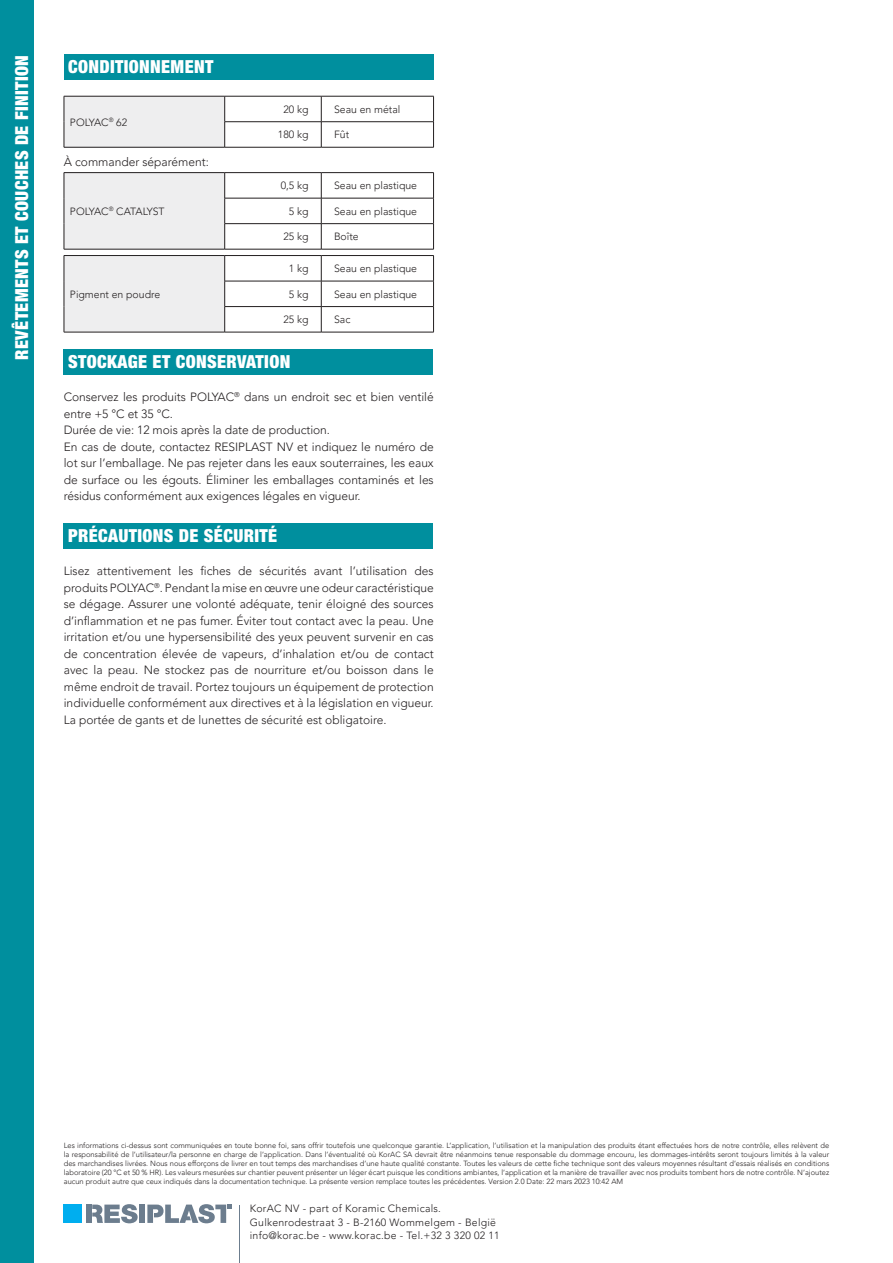
<style>
.page{position:relative;width:893px;height:1263px;background:#fff}
.page>*{position:absolute;margin:0;border:0;box-sizing:border-box;transform-origin:0 0}
.BODY_TEXT{font:900 condensed 18px "Helvetica Neue LT Std";letter-spacing:.02em;color:#fff}
.BODY_TEXT-2{font:300 12px/16.5px "Avenir LT Pro";letter-spacing:-.005em;color:#231f20;text-align:justify}
.t1{font:300 10.5px "Avenir LT Pro";color:#231f20}
.t2{font:300 10.5px/13.5px "Avenir LT Pro";letter-spacing:.025em;color:#231f20}
.Body_7{font:300 7.5px/9px "Avenir LT Pro";color:#231f20;text-align:justify}
</style>
<div class="page">
<div style="left:0;top:0;width:34px;height:1263px;background:#008f9e"></div>
<hr style="left:240px;top:1205px;width:1px;height:58px;background:#6c7d8e">
<div style="left:139px;top:1204px;width:6px;height:19px;background:#6c7d8e"></div>
<div style="left:86px;top:1204px;width:5px;height:19px;background:#6c7d8e"></div>
<svg style="left:92px;top:1204px;width:46px;height:19px"></svg>
<svg style="left:147px;top:1204px;width:84px;height:19px"></svg>
<div style="left:64px;top:1204px;width:18px;height:19px;background:#00aeef"></div>
<div style="left:64px;top:54px;width:369px;height:26px;background:#008f9e"></div>
<div style="left:64px;top:96px;width:161px;height:51px;background:#eeeeef"></div>
<hr style="left:64px;top:96px;width:161px;height:1px;background:#231f20">
<hr style="left:225px;top:96px;width:96px;height:1px;background:#231f20">
<svg style="left:64px;top:96px;width:1px;height:51px"></svg>
<hr style="left:225px;top:121px;width:96px;height:1px;background:#231f20">
<svg style="left:224px;top:96px;width:1px;height:51px"></svg>
<hr style="left:64px;top:147px;width:161px;height:1px;background:#231f20">
<hr style="left:225px;top:147px;width:96px;height:1px;background:#231f20">
<hr style="left:321px;top:96px;width:113px;height:1px;background:#231f20">
<hr style="left:321px;top:121px;width:113px;height:1px;background:#231f20">
<svg style="left:321px;top:96px;width:1px;height:51px"></svg>
<svg style="left:433px;top:96px;width:1px;height:51px"></svg>
<hr style="left:321px;top:147px;width:113px;height:1px;background:#231f20">
<div style="left:64px;top:173px;width:161px;height:76px;background:#eeeeef"></div>
<hr style="left:64px;top:172px;width:161px;height:1px;background:#231f20">
<svg style="left:64px;top:173px;width:1px;height:76px"></svg>
<hr style="left:64px;top:249px;width:161px;height:1px;background:#231f20">
<hr style="left:225px;top:172px;width:96px;height:1px;background:#231f20">
<hr style="left:321px;top:172px;width:113px;height:1px;background:#231f20">
<hr style="left:225px;top:198px;width:96px;height:1px;background:#231f20">
<hr style="left:321px;top:198px;width:113px;height:1px;background:#231f20">
<hr style="left:225px;top:223px;width:96px;height:1px;background:#231f20">
<svg style="left:224px;top:173px;width:1px;height:76px"></svg>
<hr style="left:321px;top:223px;width:113px;height:1px;background:#231f20">
<svg style="left:321px;top:173px;width:1px;height:76px"></svg>
<svg style="left:433px;top:173px;width:1px;height:76px"></svg>
<hr style="left:225px;top:249px;width:96px;height:1px;background:#231f20">
<hr style="left:321px;top:249px;width:113px;height:1px;background:#231f20">
<div style="left:64px;top:256px;width:161px;height:76px;background:#eeeeef"></div>
<hr style="left:64px;top:255px;width:161px;height:1px;background:#231f20">
<svg style="left:64px;top:256px;width:1px;height:76px"></svg>
<hr style="left:64px;top:332px;width:161px;height:1px;background:#231f20">
<hr style="left:225px;top:255px;width:96px;height:1px;background:#231f20">
<hr style="left:321px;top:255px;width:113px;height:1px;background:#231f20">
<hr style="left:225px;top:281px;width:96px;height:1px;background:#231f20">
<hr style="left:321px;top:281px;width:113px;height:1px;background:#231f20">
<hr style="left:225px;top:306px;width:96px;height:1px;background:#231f20">
<svg style="left:224px;top:256px;width:1px;height:76px"></svg>
<hr style="left:321px;top:306px;width:113px;height:1px;background:#231f20">
<svg style="left:321px;top:256px;width:1px;height:76px"></svg>
<svg style="left:433px;top:256px;width:1px;height:76px"></svg>
<hr style="left:225px;top:332px;width:96px;height:1px;background:#231f20">
<hr style="left:321px;top:332px;width:113px;height:1px;background:#231f20">
<div style="left:64px;top:349px;width:369px;height:25px;background:#008f9e"></div>
<div style="left:64px;top:523px;width:369px;height:25px;background:#008f9e"></div>
<h1 class="BODY_TEXT" style="left:11px;top:360px;width:306px;rotate:-90deg">REVÊTEMENTS ET COUCHES DE FINITION</h1>
<p class="BODY_TEXT" style="left:68px;top:56px;width:147px">CONDITIONNEMENT</p>
<p class="t1" style="left:70px;top:116px;width:59px">POLYAC<sup>®</sup> 62</p>
<p class="BODY_TEXT-2" style="left:64px;top:154px;width:147px">À commander séparément:</p>
<p class="t1" style="left:70px;top:205px;width:96px">POLYAC<sup>®</sup> CATALYST</p>
<p class="t1" style="left:283px;top:103px;width:27px">20 kg</p>
<p class="t1" style="left:334px;top:103px;width:68px">Seau en métal</p>
<p class="t1" style="left:278px;top:129px;width:32px">180 kg</p>
<p class="t1" style="left:334px;top:129px;width:17px">Fût</p>
<p class="t1" style="left:281px;top:179px;width:29px">0,5 kg</p>
<p class="t1" style="left:334px;top:179px;width:85px">Seau en plastique</p>
<p class="t1" style="left:289px;top:205px;width:21px">5 kg</p>
<p class="t1" style="left:334px;top:205px;width:85px">Seau en plastique</p>
<p class="t1" style="left:283px;top:231px;width:27px">25 kg</p>
<p class="t1" style="left:334px;top:231px;width:26px">Boîte</p>
<p class="t1" style="left:289px;top:262px;width:21px">1 kg</p>
<p class="t1" style="left:334px;top:262px;width:85px">Seau en plastique</p>
<p class="t1" style="left:289px;top:288px;width:21px">5 kg</p>
<p class="t1" style="left:334px;top:288px;width:85px">Seau en plastique</p>
<p class="t1" style="left:283px;top:313px;width:27px">25 kg</p>
<p class="t1" style="left:334px;top:313px;width:18px">Sac</p>
<p class="BODY_TEXT" style="left:68px;top:350px;width:224px">STOCKAGE ET CONSERVATION</p>
<p class="BODY_TEXT-2" style="left:64px;top:389px;width:371px">Conservez les produits POLYAC<sup>®</sup> dans un endroit sec et bien ventilé entre +5 °C et 35 °C.</p>
<p class="BODY_TEXT-2" style="left:64px;top:422px;width:268px">Durée de vie: 12 mois après la date de production.</p>
<p class="BODY_TEXT-2" style="left:64px;top:438px;width:371px">En cas de doute, contactez RESIPLAST NV et indiquez le numéro de lot sur l’emballage. Ne pas rejeter dans les eaux souterraines, les eaux de surface ou les égouts. Éliminer les emballages contaminés et les résidus conformément aux exigences légales en vigueur.</p>
<p class="BODY_TEXT" style="left:68px;top:524px;width:211px">PRÉCAUTIONS DE SÉCURITÉ</p>
<p class="BODY_TEXT-2" style="left:64px;top:563px;width:371px">Lisez attentivement les fiches de sécurités avant l’utilisation des produits POLYAC<sup>®</sup>. Pendant la mise en œuvre une odeur caractéristique se dégage. Assurer une volonté adéquate, tenir éloigné des sources d’inflammation et ne pas fumer. Éviter tout contact avec la peau. Une irritation et/ou une hypersensibilité des yeux peuvent survenir en cas de concentration élevée de vapeurs, d’inhalation et/ou de contact avec la peau. Ne stockez pas de nourriture et/ou boisson dans le même endroit de travail. Portez toujours un équipement de protection individuelle conformément aux directives et à la législation en vigueur.<br>La portée de gants et de lunettes de sécurité est obligatoire.</p>
<p class="t1" style="left:70px;top:288px;width:92px">Pigment en poudre</p>
<p class="Body_7" style="left:64px;top:1141px;width:767px">Les informations ci-dessus sont communiquées en toute bonne foi, sans offrir toutefois une quelconque garantie. L’application, l’utilisation et la manipulation des produits étant effectuées hors de notre contrôle, elles relèvent de la responsabilité de l’utilisateur/la personne en charge de l’application. Dans l’éventualité où KorAC SA devrait être néanmoins tenue responsable du dommage encouru, les dommages-intérêts seront toujours limités à la valeur des marchandises livrées. Nous nous efforçons de livrer en tout temps des marchandises d’une haute qualité constante. Toutes les valeurs de cette fiche technique sont des valeurs moyennes résultant d’essais réalisés en conditions laboratoire (20 °C et 50 % HR). Les valeurs mesurées sur chantier peuvent présenter un léger écart puisque les conditions ambiantes, l’application et la manière de travailler avec nos produits tombent hors de notre contrôle. N’ajoutez aucun produit autre que ceux indiqués dans la documentation technique. La présente version remplace toutes les précédentes. Version 2.0 Date: 22 mars 2023 10:42 AM</p>
<p class="t2" style="left:250px;top:1202px;width:251px">KorAC NV - part of Koramic Chemicals.<br>Gulkenrodestraat 3 - B-2160 Wommelgem - België info@korac.be - www.korac.be - Tel.+32 3 320 02 11</p>
</div>
